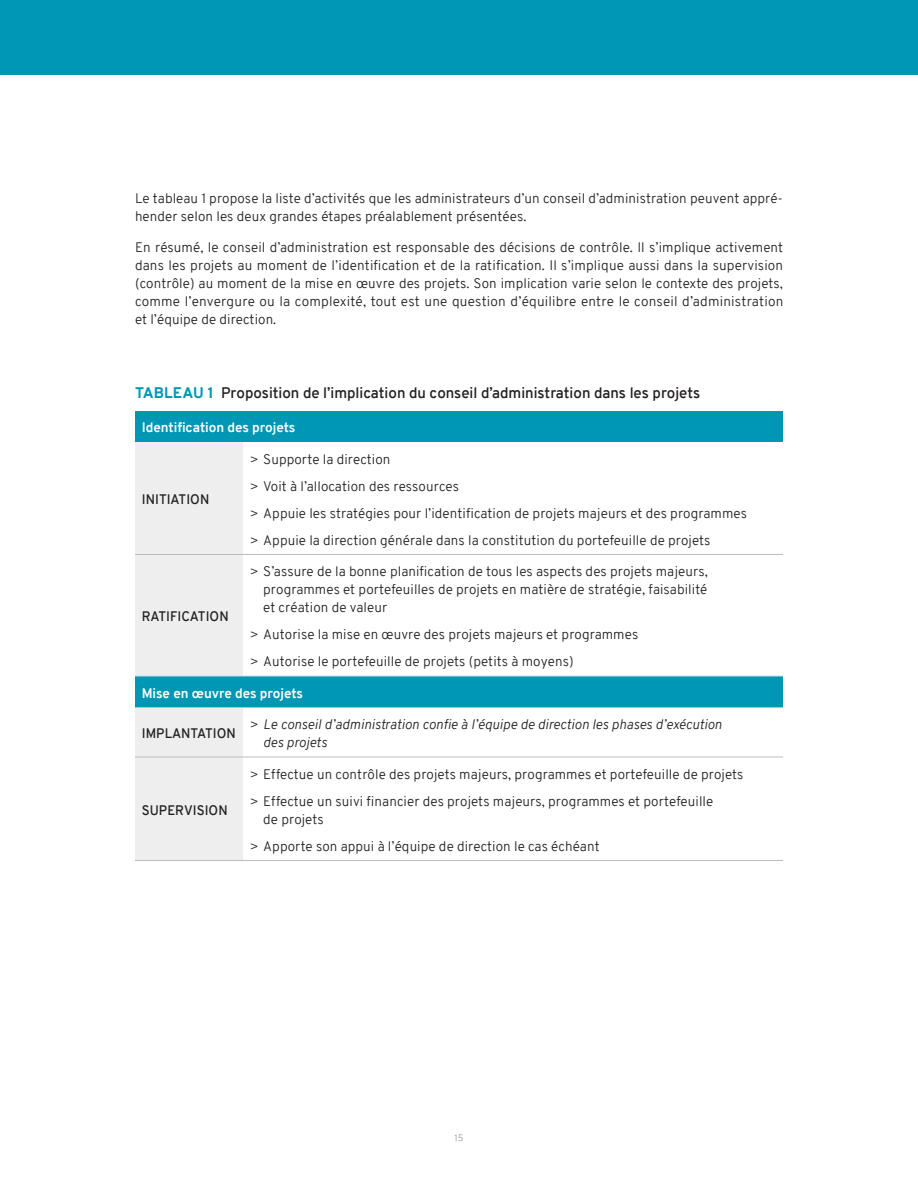
<style>
.page{position:relative;width:918px;height:1188px;background:#fff}
.page>*{position:absolute;margin:0;border:0;box-sizing:border-box;transform-origin:0 0}
.titre_tableau{font:600 15px "Overpass";color:#231f20}
.texte_courant{font:300 13.5px/18px "Overpass";letter-spacing:.005em;color:#231f20}
.t1{font:italic 300 13.5px/18px "Overpass";letter-spacing:.005em;color:#231f20}
.titre_blanc_tableau{font:700 13.5px "Overpass";letter-spacing:-.005em;color:#fff}
.texte_courant-2{font:600 13.5px "Overpass";letter-spacing:.005em;color:#231f20}
.t2{font:300 9px "Overpass";color:#939598}
.s1{font-weight:800;color:#0097b4}
.s2{font-style:normal}
</style>
<div class="page">
<div style="left:0;top:0;width:918px;height:74px;background:#0097b4"></div>
<div style="left:135px;top:411px;width:648px;height:31px;background:#0097b4"></div>
<div style="left:135px;top:442px;width:108px;height:418px;background:#edeeed"></div>
<div style="left:135px;top:676px;width:648px;height:31px;background:#0097b4"></div>
<hr style="left:135px;top:554px;width:108px;height:1px;background:#bcbdc0">
<hr style="left:243px;top:554px;width:540px;height:1px;background:#bcbdc0">
<hr style="left:135px;top:707px;width:108px;height:1px;background:#bcbdc0">
<hr style="left:243px;top:707px;width:540px;height:1px;background:#bcbdc0">
<hr style="left:135px;top:757px;width:108px;height:1px;background:#bcbdc0">
<hr style="left:243px;top:757px;width:540px;height:1px;background:#bcbdc0">
<hr style="left:135px;top:860px;width:108px;height:1px;background:#bcbdc0">
<hr style="left:243px;top:860px;width:540px;height:1px;background:#bcbdc0">
<hr style="left:135px;top:676px;width:108px;height:1px;background:#cde2eb">
<hr style="left:243px;top:676px;width:540px;height:1px;background:#cde2eb">
<p class="texte_courant" style="left:135px;top:189px;width:649px">Le tableau 1 propose la liste d’activités que les administrateurs d’un conseil d’administration peuvent appré&shy;hender selon les deux grandes étapes préalablement présentées.</p>
<p class="texte_courant" style="left:135px;top:238px;width:650px;text-align:justify">En résumé, le conseil d’administration est responsable des décisions de contrôle. Il s’implique activement dans les projets au moment de l’identification et de la ratification. Il s’implique aussi dans la supervision (contrôle) au moment de la mise en œuvre des projets. Son implication varie selon le contexte des projets, comme l’envergure ou la complexité, tout est une question d’équilibre entre le conseil d’administration et l’équipe de direction.</p>
<p class="titre_tableau" style="left:135px;top:382px;width:567px"><span class="s1">TABLEAU 1</span> Proposition de l’implication du conseil d’administration dans les projets</p>
<p class="titre_blanc_tableau" style="left:142px;top:418px;width:155px">Identification des projets</p>
<p class="texte_courant-2" style="left:142px;top:490px;width:69px">INITIATION</p>
<p class="texte_courant" style="left:250px;top:450px;width:142px">&gt; Supporte la direction</p>
<p class="texte_courant" style="left:250px;top:477px;width:211px">&gt; Voit à l’allocation des ressources</p>
<p class="texte_courant" style="left:250px;top:504px;width:499px">&gt; Appuie les stratégies pour l’identification de projets majeurs et des programmes</p>
<p class="texte_courant" style="left:250px;top:531px;width:462px">&gt; Appuie la direction générale dans la constitution du portefeuille de projets</p>
<p class="texte_courant" style="left:263px;top:562px;width:446px;text-align:justify;text-indent:-14px">&gt; S’assure de la bonne planification de tous les aspects des projets majeurs, programmes et portefeuilles de projets en matière de stratégie, faisabilité et création de valeur</p>
<p class="texte_courant" style="left:250px;top:625px;width:390px">&gt; Autorise la mise en œuvre des projets majeurs et programmes</p>
<p class="texte_courant" style="left:250px;top:652px;width:325px">&gt; Autorise le portefeuille de projets (petits à moyens)</p>
<p class="titre_blanc_tableau" style="left:142px;top:683px;width:163px">Mise en œuvre des projets</p>
<p class="texte_courant-2" style="left:142px;top:724px;width:96px">IMPLANTATION</p>
<p class="t1" style="left:263px;top:715px;width:460px;text-indent:-14px"><span class="s2">&gt;</span> Le conseil d’administration confie à l’équipe de direction les phases d’exécution des projets</p>
<p class="texte_courant-2" style="left:142px;top:607px;width:88px">RATIFICATION</p>
<p class="texte_courant-2" style="left:142px;top:800px;width:87px">SUPERVISION</p>
<p class="texte_courant" style="left:250px;top:765px;width:495px">&gt; Effectue un contrôle des projets majeurs, programmes et portefeuille de projets</p>
<p class="texte_courant" style="left:263px;top:792px;width:452px;text-indent:-14px">&gt; Effectue un suivi financier des projets majeurs, programmes et portefeuille de projets</p>
<p class="texte_courant" style="left:250px;top:837px;width:351px">&gt; Apporte son appui à l’équipe de direction le cas échéant</p>
<p class="t2" style="left:455px;top:1131px;width:10px">15</p>
</div>
